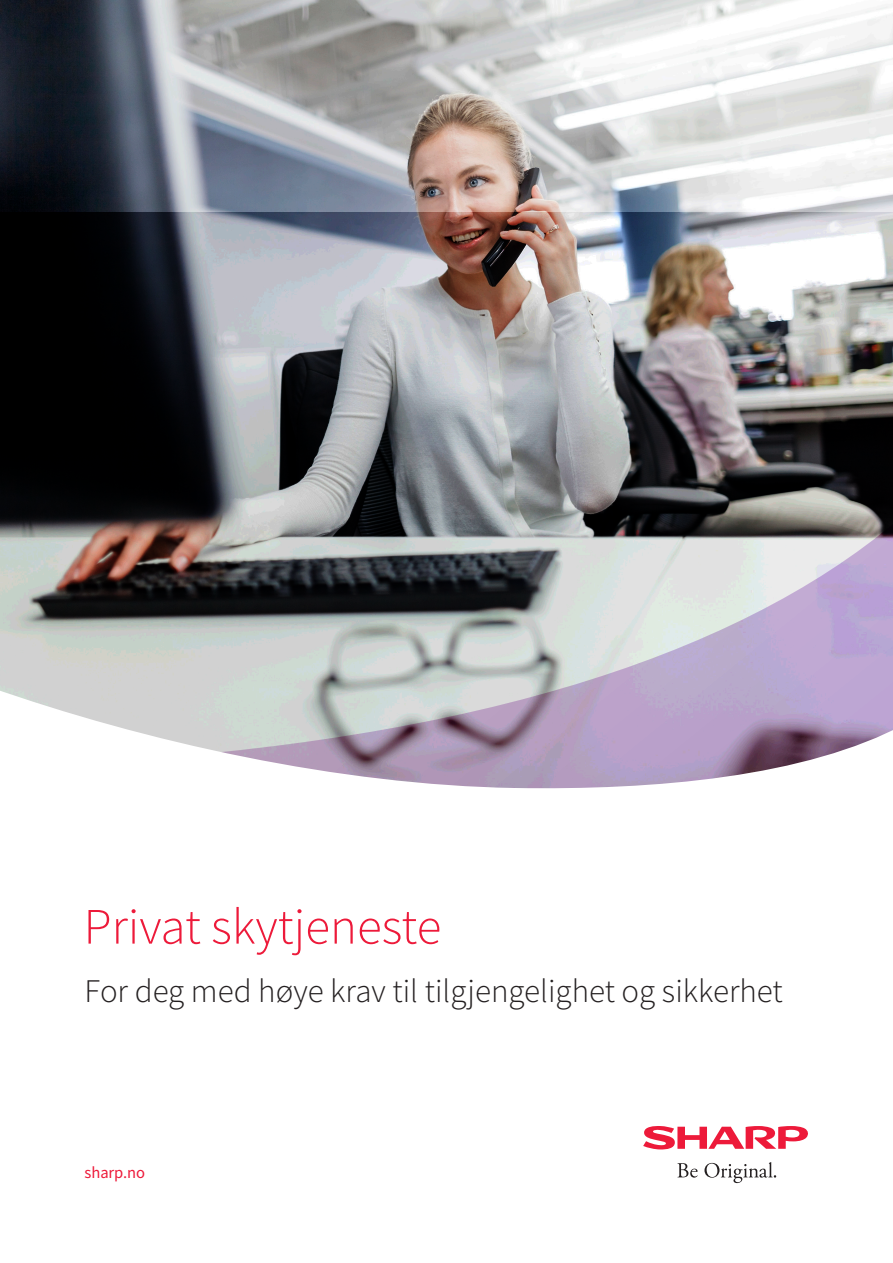
<style>
.page{position:relative;width:893px;height:1263px;background:#fff}
.page>*{position:absolute;margin:0;border:0;box-sizing:border-box;transform-origin:0 0}
.t1{font:300 51px "Source Sans Pro";color:#ed1a3a}
.t2{font:300 33px "Source Sans Pro";color:#231f20}
.t3{font:16.5px "Source Sans Pro";letter-spacing:-.005em;color:#ed1a3a}
</style>
<div class="page">
<img style="left:0;top:0;width:893px;height:213px">
<img style="left:0;top:213px;width:893px;height:473px">
<svg style="left:0;top:686px;width:893px;height:498px"></svg>
<svg style="left:677px;top:1163px;width:21px;height:14px"></svg>
<svg style="left:704px;top:1162px;width:72px;height:21px"></svg>
<svg style="left:643px;top:1126px;width:166px;height:23px"></svg>
<p class="t1" style="left:84px;top:895px;width:359px">Privat skytjeneste</p>
<p class="t2" style="left:85px;top:971px;width:700px">For deg med høye krav til tilgjengelighet og sikkerhet</p>
<p class="t3" style="left:85px;top:1161px;width:62px">sharp.no</p>
</div>
